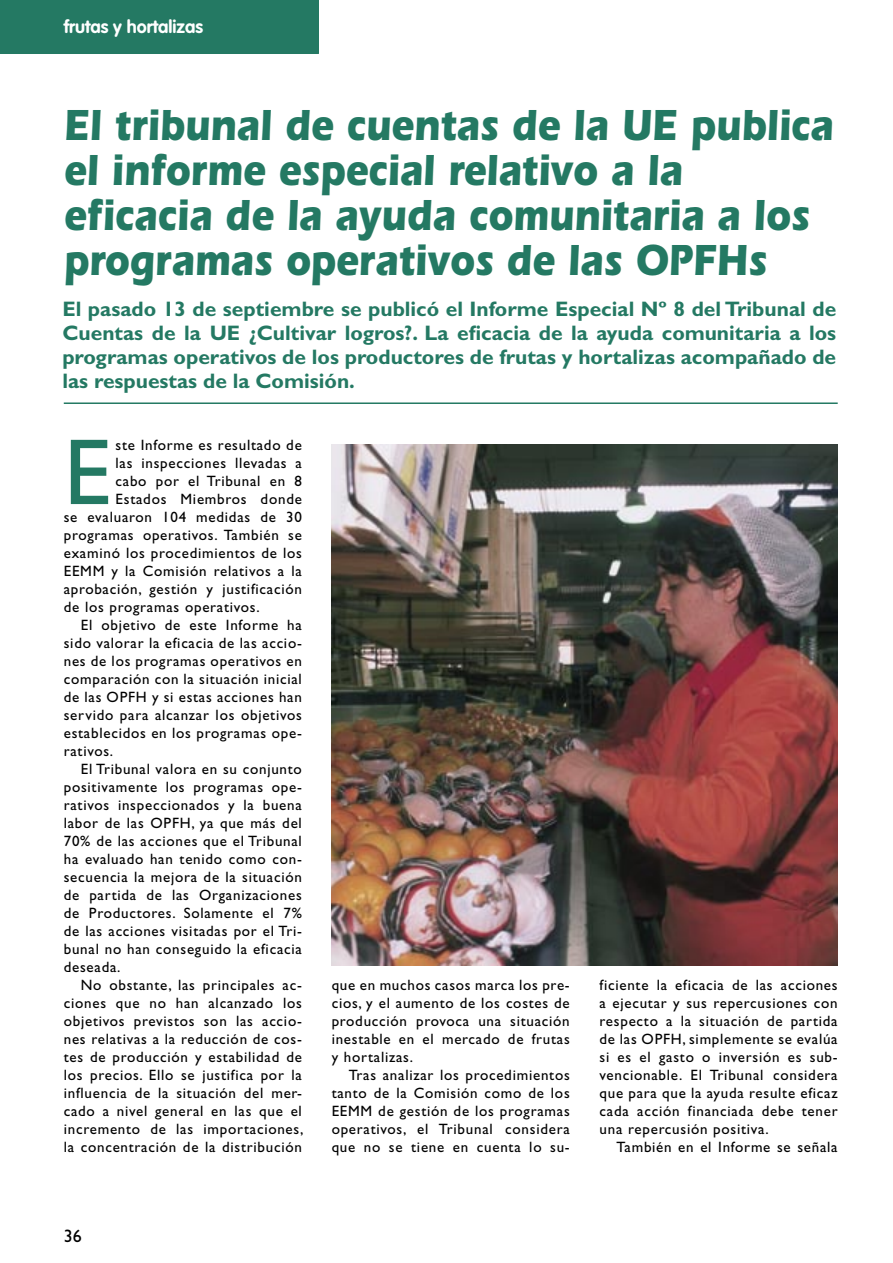
<style>
.page{position:relative;width:893px;height:1263px;background:#fff}
.page>*{position:absolute;margin:0;border:0;box-sizing:border-box;transform-origin:0 0}
.t1{font:94.2px "Gill Sans";color:#247963}
.t2{font:700 45px/45px "Itc Eras";color:#247963;scale:.85 1}
.t3{font:700 21px/24px "Gill Sans";color:#247963;text-align:justify}
.t4{font:700 18px "VAG Rounded";color:#fff}
.t5{font:18px "Gill Sans";color:#000}
.t6{font:15px/18px "Gill Sans";letter-spacing:.05em;color:#000;text-align:justify}
</style>
<div class="page">
<div style="left:0;top:0;width:319px;height:54px;background:#247963"></div>
<hr style="left:64px;top:402px;width:774px;height:2px;background:#247963">
<img style="left:331px;top:444px;width:506px;height:522px">
<p class="t4" style="left:64px;top:17px;width:141px">frutas y hortalizas</p>
<h2 class="t2" style="left:64px;top:103px;width:907px">El tribunal de cuentas de la UE publica el informe especial relativo a la eficacia de la ayuda comunitaria a los programas operativos de las OPFHs</h2>
<p class="t3" style="left:62px;top:297px;width:775px">El pasado 13 de septiembre se publicó el Informe Especial Nº 8 del Tribunal de Cuentas de la UE ¿Cultivar logros?. La eficacia de la ayuda comunitaria a los programas operativos de los productores de frutas y hortalizas acompañado de las respuestas de la Comisión.</p>
<h1 class="t1" style="left:64px;top:418px;width:49px">E</h1>
<p class="t6" style="left:116px;top:436px;width:188px">ste Informe es resultado de</p>
<p class="t6" style="left:116px;top:454px;width:188px">las inspecciones llevadas a</p>
<p class="t6" style="left:116px;top:472px;width:188px">cabo por el Tribunal en 8</p>
<p class="t6" style="left:116px;top:490px;width:188px">Estados Miembros donde</p>
<p class="t6" style="left:64px;top:508px;width:240px">se evaluaron 104 medidas de 30</p>
<p class="t6" style="left:64px;top:526px;width:240px">programas operativos. También se</p>
<p class="t6" style="left:64px;top:544px;width:240px">examinó los procedimientos de los</p>
<p class="t6" style="left:64px;top:562px;width:240px">EEMM y la Comisión relativos a la</p>
<p class="t6" style="left:64px;top:580px;width:240px">aprobación, gestión y justificación</p>
<p class="t6" style="left:64px;top:598px;width:197px">de los programas operativos.</p>
<p class="t6" style="left:81px;top:616px;width:223px">El objetivo de este Informe ha</p>
<p class="t6" style="left:64px;top:634px;width:240px">sido valorar la eficacia de las accio-</p>
<p class="t6" style="left:64px;top:652px;width:240px">nes de los programas operativos en</p>
<p class="t6" style="left:64px;top:670px;width:240px">comparación con la situación inicial</p>
<p class="t6" style="left:64px;top:688px;width:240px">de las OPFH y si estas acciones han</p>
<p class="t6" style="left:64px;top:706px;width:240px">servido para alcanzar los objetivos</p>
<p class="t6" style="left:64px;top:724px;width:240px">establecidos en los programas ope-</p>
<p class="t6" style="left:64px;top:742px;width:51px">rativos.</p>
<p class="t6" style="left:81px;top:760px;width:223px">El Tribunal valora en su conjunto</p>
<p class="t6" style="left:64px;top:778px;width:240px">positivamente los programas ope-</p>
<p class="t6" style="left:64px;top:796px;width:240px">rativos inspeccionados y la buena</p>
<p class="t6" style="left:64px;top:814px;width:240px">labor de las OPFH, ya que más del</p>
<p class="t6" style="left:64px;top:832px;width:240px">70% de las acciones que el Tribunal</p>
<p class="t6" style="left:64px;top:850px;width:240px">ha evaluado han tenido como con-</p>
<p class="t6" style="left:64px;top:868px;width:240px">secuencia la mejora de la situación</p>
<p class="t6" style="left:64px;top:886px;width:240px">de partida de las Organizaciones</p>
<p class="t6" style="left:64px;top:904px;width:240px">de Productores. Solamente el 7%</p>
<p class="t6" style="left:64px;top:922px;width:240px">de las acciones visitadas por el Tri-</p>
<p class="t6" style="left:64px;top:940px;width:240px">bunal no han conseguido la eficacia</p>
<p class="t6" style="left:64px;top:958px;width:58px">deseada.</p>
<p class="t6" style="left:81px;top:976px;width:223px">No obstante, las principales ac-</p>
<p class="t6" style="left:64px;top:994px;width:240px">ciones que no han alcanzado los</p>
<p class="t6" style="left:64px;top:1012px;width:240px">objetivos previstos son las accio-</p>
<p class="t6" style="left:64px;top:1030px;width:240px">nes relativas a la reducción de cos-</p>
<p class="t6" style="left:64px;top:1048px;width:240px">tes de producción y estabilidad de</p>
<p class="t6" style="left:64px;top:1066px;width:240px">los precios. Ello se justifica por la</p>
<p class="t6" style="left:64px;top:1084px;width:240px">influencia de la situación del mer-</p>
<p class="t6" style="left:64px;top:1102px;width:240px">cado a nivel general en las que el</p>
<p class="t6" style="left:64px;top:1120px;width:241px">incremento de las importaciones,</p>
<p class="t6" style="left:64px;top:1138px;width:240px">la concentración de la distribución</p>
<p class="t6" style="left:332px;top:976px;width:240px">que en muchos casos marca los pre&shy;cios, y el aumento de los costes de producción provoca una situación inestable en el mercado de frutas y hortalizas.</p>
<p class="t6" style="left:332px;top:1066px;width:240px;text-indent:17px">Tras analizar los procedimientos tanto de la Comisión como de los EEMM de gestión de los programas operativos, el Tribunal considera que no se tiene en cuenta lo su-</p>
<p class="t5" style="left:64px;top:1225px;width:19px">36</p>
<p class="t6" style="left:600px;top:976px;width:240px">ficiente la eficacia de las acciones a ejecutar y sus repercusiones con respecto a la situación de partida de las OPFH, simplemente se evalúa si es el gasto o inversión es sub&shy;vencionable. El Tribunal considera que para que la ayuda resulte eficaz cada acción financiada debe tener una repercusión positiva.</p>
<p class="t6" style="left:617px;top:1138px;width:223px">También en el Informe se señala</p>
</div>
